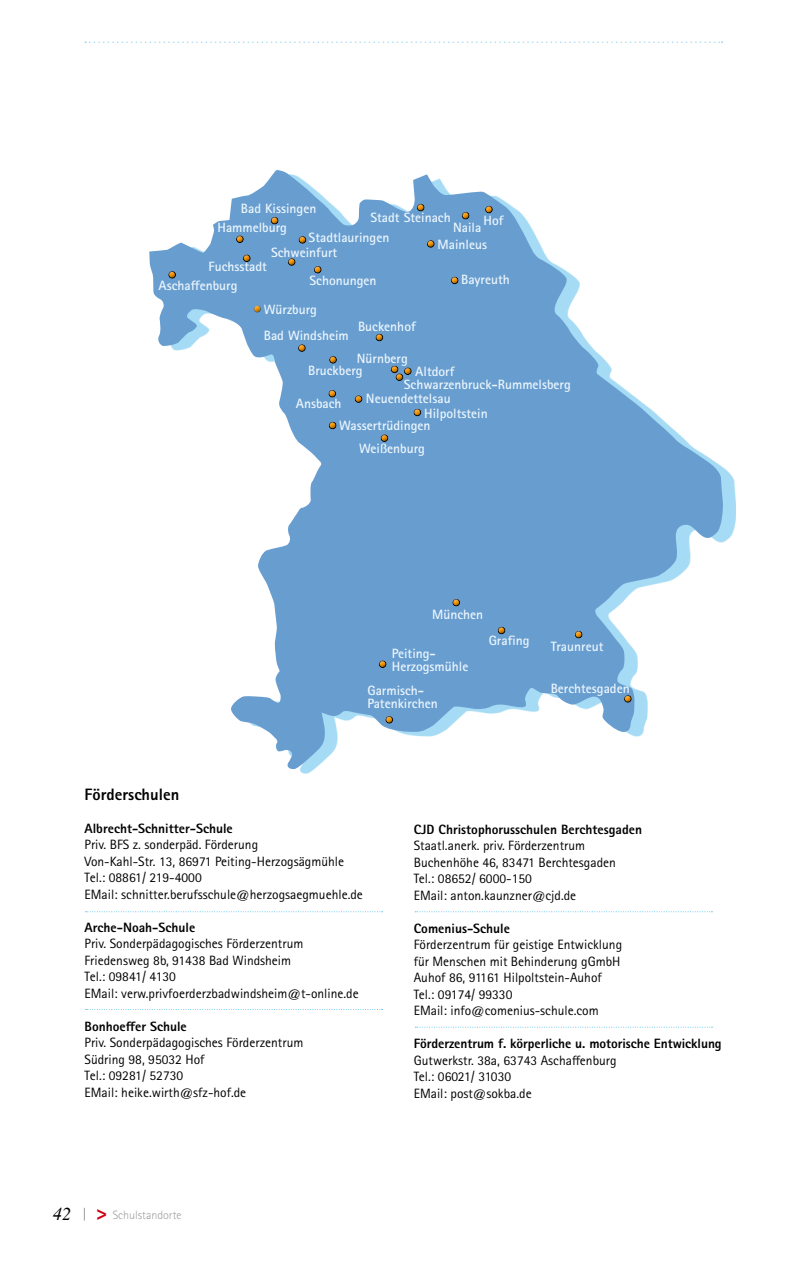
<style>
.page{position:relative;width:808px;height:1263px;background:#fff}
.page>*{position:absolute;margin:0;border:0;box-sizing:border-box;transform-origin:0 0}
.t1{font:italic 18px "Times";color:#000}
.t2{font:800 16.5px "Rotis Sans Serif Pro";color:#000}
.t3{font:13.5px/16.5px "Rotis Sans Serif Pro";color:#000}
.t4{font:700 13.5px/13.5px "Rotis Sans Serif Pro";color:#ebf6fc}
.t5{font:800 13.5px "Rotis Sans Serif Pro";color:#000}
.t6{font:300 12px "Rotis Sans Serif";color:#9c9e9f}
.s1{font-family:"Stencil Std";font-weight:400;font-size:18px;color:#d10019}
</style>
<div class="page">
<svg style="left:84px;top:1208px;width:1px;height:12px"></svg>
<svg style="left:85px;top:911px;width:298px;height:1px"></svg>
<svg style="left:415px;top:911px;width:297px;height:1px"></svg>
<svg style="left:415px;top:1027px;width:297px;height:1px"></svg>
<svg style="left:85px;top:1009px;width:298px;height:1px"></svg>
<svg style="left:149px;top:170px;width:574px;height:600px;fill:#689dd0"></svg>
<div style="left:401px;top:365px;width:11px;height:9px;background:#fff;opacity:.75"></div>
<div style="left:401px;top:368px;width:11px;height:8px;background:#000;opacity:.75"></div>
<div style="left:326px;top:388px;width:11px;height:8px;background:#689dd0"></div>
<div style="left:326px;top:390px;width:11px;height:8px;background:#000;opacity:.75"></div>
<div style="left:167px;top:269px;width:9px;height:8px;background:#689dd0"></div>
<div style="left:167px;top:271px;width:9px;height:7px;background:#000;opacity:.75"></div>
<div style="left:269px;top:215px;width:9px;height:8px;background:#689dd0"></div>
<div style="left:269px;top:217px;width:9px;height:8px;background:#000;opacity:.75"></div>
<div style="left:327px;top:354px;width:11px;height:8px;background:#689dd0"></div>
<div style="left:327px;top:356px;width:11px;height:8px;background:#000;opacity:.75"></div>
<div style="left:449px;top:274px;width:11px;height:9px;background:#fff;opacity:.75"></div>
<div style="left:449px;top:277px;width:11px;height:7px;background:#000;opacity:.75"></div>
<div style="left:622px;top:692px;width:10px;height:9px;background:#689dd0"></div>
<div style="left:622px;top:695px;width:10px;height:8px;background:#000;opacity:.75"></div>
<div style="left:374px;top:332px;width:10px;height:8px;background:#fff;opacity:.75"></div>
<div style="left:374px;top:334px;width:10px;height:8px;background:#000;opacity:.75"></div>
<div style="left:241px;top:252px;width:10px;height:9px;background:#fff;opacity:.75"></div>
<div style="left:241px;top:255px;width:10px;height:7px;background:#000;opacity:.75"></div>
<div style="left:383px;top:713px;width:11px;height:9px;background:#689dd0"></div>
<div style="left:383px;top:716px;width:11px;height:8px;background:#000;opacity:.75"></div>
<div style="left:412px;top:406px;width:10px;height:9px;background:#fff;opacity:.75"></div>
<div style="left:412px;top:409px;width:10px;height:7px;background:#000;opacity:.75"></div>
<div style="left:484px;top:205px;width:9px;height:6px;background:#fff;opacity:.75"></div>
<div style="left:484px;top:206px;width:9px;height:8px;background:#000;opacity:.75"></div>
<div style="left:460px;top:210px;width:10px;height:8px;background:#689dd0"></div>
<div style="left:460px;top:212px;width:10px;height:8px;background:#000;opacity:.75"></div>
<div style="left:451px;top:596px;width:10px;height:9px;background:#fff;opacity:.75"></div>
<div style="left:451px;top:599px;width:10px;height:8px;background:#000;opacity:.75"></div>
<div style="left:353px;top:392px;width:9px;height:9px;background:#fff;opacity:.75"></div>
<div style="left:353px;top:396px;width:9px;height:7px;background:#000;opacity:.75"></div>
<div style="left:389px;top:364px;width:9px;height:8px;background:#fff;opacity:.75"></div>
<div style="left:389px;top:366px;width:9px;height:7px;background:#000;opacity:.75"></div>
<div style="left:286px;top:256px;width:10px;height:8px;background:#689dd0"></div>
<div style="left:286px;top:258px;width:10px;height:8px;background:#000;opacity:.75"></div>
<div style="left:377px;top:658px;width:11px;height:9px;background:#fff;opacity:.75"></div>
<div style="left:377px;top:661px;width:11px;height:7px;background:#000;opacity:.75"></div>
<div style="left:394px;top:371px;width:10px;height:9px;background:#fff;opacity:.75"></div>
<div style="left:394px;top:373px;width:10px;height:9px;background:#000;opacity:.75"></div>
<div style="left:379px;top:431px;width:10px;height:9px;background:#689dd0"></div>
<div style="left:379px;top:434px;width:10px;height:8px;background:#000;opacity:.75"></div>
<div style="left:425px;top:238px;width:11px;height:8px;background:#fff;opacity:.75"></div>
<div style="left:425px;top:241px;width:11px;height:7px;background:#000;opacity:.75"></div>
<div style="left:311px;top:263px;width:11px;height:9px;background:#689dd0"></div>
<div style="left:311px;top:266px;width:11px;height:8px;background:#000;opacity:.75"></div>
<div style="left:296px;top:233px;width:11px;height:9px;background:#689dd0"></div>
<div style="left:296px;top:236px;width:11px;height:8px;background:#000;opacity:.75"></div>
<div style="left:251px;top:302px;width:11px;height:9px;background:#fff;opacity:.75"></div>
<div style="left:251px;top:306px;width:11px;height:7px;background:#000;opacity:.75"></div>
<div style="left:496px;top:625px;width:10px;height:8px;background:#fff;opacity:.75"></div>
<div style="left:496px;top:627px;width:10px;height:7px;background:#000;opacity:.75"></div>
<div style="left:572px;top:628px;width:11px;height:9px;background:#689dd0"></div>
<div style="left:572px;top:631px;width:11px;height:7px;background:#000;opacity:.75"></div>
<div style="left:296px;top:342px;width:10px;height:8px;background:#689dd0"></div>
<div style="left:296px;top:344px;width:10px;height:9px;background:#000;opacity:.75"></div>
<div style="left:327px;top:419px;width:10px;height:8px;background:#fff;opacity:.75"></div>
<div style="left:327px;top:422px;width:10px;height:7px;background:#000;opacity:.75"></div>
<div style="left:234px;top:233px;width:11px;height:9px;background:#fff;opacity:.75"></div>
<div style="left:234px;top:236px;width:11px;height:7px;background:#000;opacity:.75"></div>
<div style="left:415px;top:202px;width:10px;height:8px;background:#fff;opacity:.75"></div>
<div style="left:415px;top:204px;width:10px;height:8px;background:#000;opacity:.75"></div>
<svg style="left:85px;top:41px;width:637px;height:2px"></svg>
<p class="t4" style="left:217px;top:199px;width:100px;line-height:19px;text-indent:23px">Bad Kissingen<br>Hammelburg</p>
<p class="t4" style="left:309px;top:231px;width:82px">Stadtlauringen</p>
<p class="t4" style="left:437px;top:237px;width:51px">Mainleus</p>
<p class="t4" style="left:370px;top:211px;width:82px">Stadt Steinach</p>
<p class="t4" style="left:484px;top:214px;width:22px">Hof</p>
<p class="t4" style="left:453px;top:221px;width:30px">Naila</p>
<p class="t4" style="left:310px;top:238px;width:69px;line-height:28px;text-indent:-39px">Schweinfurt<br>Schonungen</p>
<p class="t4" style="left:208px;top:260px;width:60px">Fuchsstadt</p>
<p class="t4" style="left:461px;top:272px;width:50px">Bayreuth</p>
<p class="t4" style="left:159px;top:278px;width:80px">Aschaffenburg</p>
<p class="t4" style="left:264px;top:302px;width:55px">Würzburg</p>
<p class="t4" style="left:264px;top:329px;width:86px">Bad Windsheim</p>
<p class="t4" style="left:358px;top:319px;width:59px">Buckenhof</p>
<p class="t4" style="left:357px;top:352px;width:52px">Nürnberg</p>
<p class="t4" style="left:404px;top:364px;width:168px;text-indent:11px">Altdorf<br>Schwarzenbruck-Rummelsberg</p>
<p class="t4" style="left:308px;top:363px;width:56px">Bruckberg</p>
<p class="t4" style="left:296px;top:397px;width:47px">Ansbach</p>
<p class="t4" style="left:424px;top:391px;width:65px;line-height:15px;text-indent:-58px">Neuendettelsau<br>Hilpoltstein</p>
<p class="t4" style="left:359px;top:413px;width:73px;line-height:23.5px;text-indent:-20px">Wassertrüdingen<br>Weißenburg</p>
<p class="t4" style="left:432px;top:608px;width:53px">München</p>
<p class="t4" style="left:392px;top:646px;width:78px">Peiting-<br>Herzogsmühle</p>
<p class="t4" style="left:489px;top:633px;width:42px">Grafing</p>
<p class="t4" style="left:551px;top:639px;width:54px">Traunreut</p>
<p class="t4" style="left:367px;top:683px;width:58px">Garmisch-</p>
<p class="t4" style="left:551px;top:681px;width:80px">Berchtesgaden</p>
<p class="t4" style="left:367px;top:697px;width:72px">Patenkirchen</p>
<p class="t2" style="left:85px;top:784px;width:96px">Förderschulen</p>
<p class="t5" style="left:85px;top:820px;width:150px">Albrecht-Schnitter-Schule</p>
<p class="t3" style="left:85px;top:837px;width:280px">Priv. BFS z. sonderpäd. Förderung<br>Von-Kahl-Str. 13, 86971 Peiting-Herzogsägmühle Tel.: 08861/ 219-4000<br>EMail: schnitter.berufsschule@herzogsaegmuehle.de</p>
<p class="t5" style="left:85px;top:919px;width:112px">Arche-Noah-Schule</p>
<p class="t3" style="left:85px;top:936px;width:276px">Priv. Sonderpädagogisches Förderzentrum Friedensweg 8b, 91438 Bad Windsheim<br>Tel.: 09841/ 4130<br>EMail: verw.privfoerderzbadwindsheim@t-online.de</p>
<p class="t5" style="left:85px;top:1018px;width:104px">Bonhoeffer Schule</p>
<p class="t3" style="left:85px;top:1034px;width:220px">Priv. Sonderpädagogisches Förderzentrum<br>Südring 98, 95032 Hof<br>Tel.: 09281/ 52730<br>EMail: heike.wirth@sfz-hof.de</p>
<h1 class="t1" style="left:53px;top:1198px;width:19px">42</h1>
<p class="t6" style="left:96px;top:1208px;width:87px"><span class="s1">&gt;</span> Schulstandorte</p>
<p class="t5" style="left:414px;top:820px;width:230px">CJD Christophorusschulen Berchtesgaden</p>
<p class="t3" style="left:414px;top:837px;width:204px">Staatl.anerk. priv. Förderzentrum<br>Buchenhöhe 46, 83471 Berchtesgaden<br>Tel.: 08652/ 6000-150<br>EMail: anton.kaunzner@cjd.de</p>
<p class="t5" style="left:414px;top:919px;width:98px">Comenius-Schule</p>
<p class="t3" style="left:414px;top:936px;width:210px">Förderzentrum für geistige Entwicklung für Menschen mit Behinderung gGmbH Auhof 86, 91161 Hilpoltstein-Auhof Tel.: 09174/ 99330<br>EMail: info@comenius-schule.com</p>
<p class="t5" style="left:414px;top:1035px;width:309px">Förderzentrum f. körperliche u. motorische Entwicklung</p>
<p class="t3" style="left:414px;top:1052px;width:204px">Gutwerkstr. 38a, 63743 Aschaffenburg<br>Tel.: 06021/ 31030<br>EMail: post@sokba.de</p>
</div>
